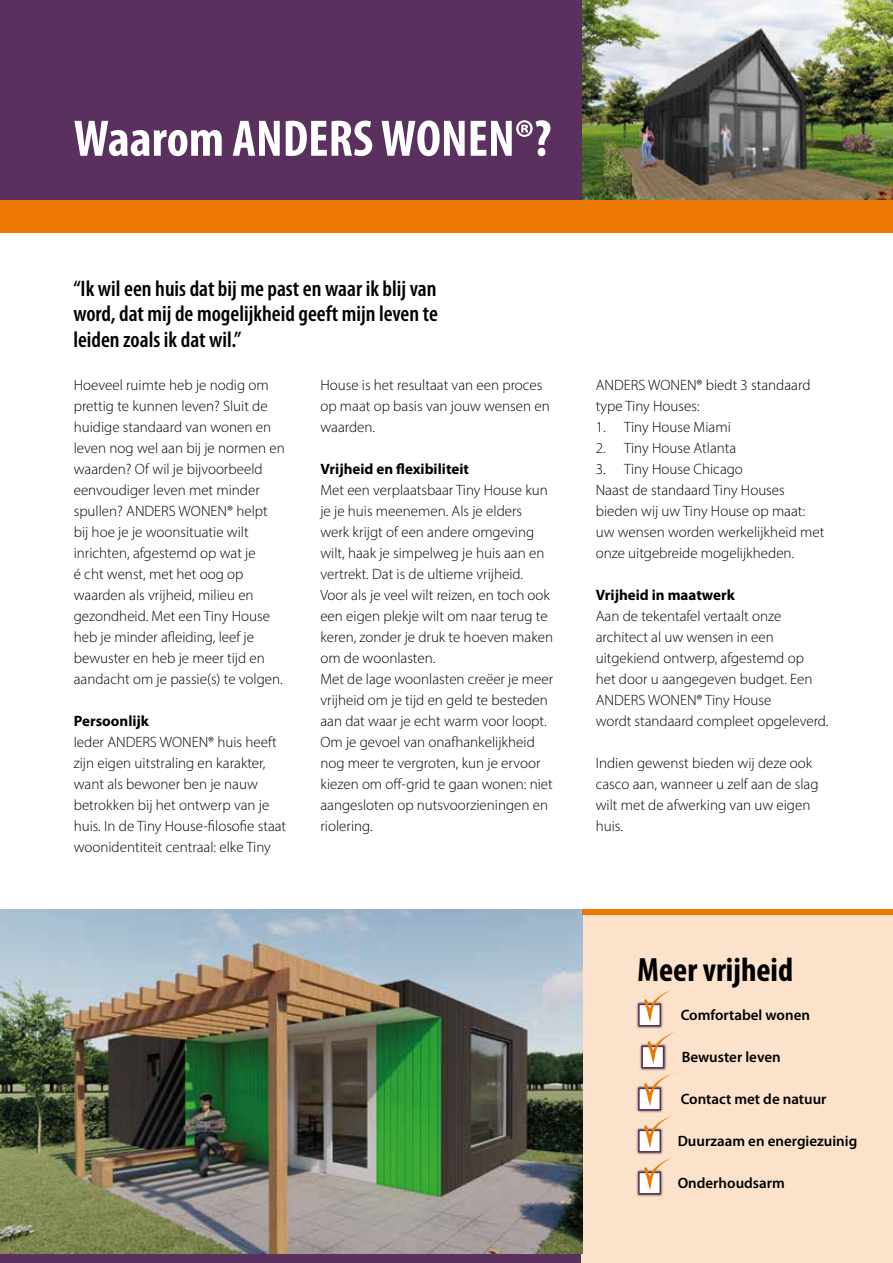
<style>
.page{position:relative;width:893px;height:1263px;background:#fff}
.page>*{position:absolute;margin:0;border:0;box-sizing:border-box;transform-origin:0 0}
.t1{font:700 condensed 51.75px "Myriad Pro";color:#fff}
.t2{font:700 condensed 33.75px "Myriad Pro";color:#000}
.t3{font:600 condensed 22.5px/25.5px "Myriad Pro";color:#000;text-align:justify}
.t4{font:300 15px/21px "Myriad Pro";color:#000}
.t5{font:600 15px "Myriad Pro";color:#000}
.t6{font:700 15px "Myriad Pro";color:#000}
</style>
<div class="page">
<div style="left:0;top:0;width:583px;height:202px;background:#5a315e"></div>
<div style="left:0;top:200px;width:893px;height:32px;background:#ec7803"></div>
<div style="left:0;top:1251px;width:893px;height:12px;background:#5a315e"></div>
<div style="left:581px;top:915px;width:312px;height:348px;background:#fce2ca"></div>
<img style="left:583px;top:0;width:310px;height:200px">
<img style="left:0;top:910px;width:583px;height:344px">
<div style="left:583px;top:909px;width:310px;height:6px;background:#ec7803"></div>
<div style="left:636px;top:1002px;width:27px;height:27px;background:#000;opacity:.75"></div>
<div style="left:638px;top:1004px;width:23px;height:22px;background:#fff;border:2px solid #5a315e"></div>
<svg style="left:644px;top:988px;width:34px;height:34px"></svg>
<div style="left:639px;top:1044px;width:28px;height:27px;background:#000;opacity:.75"></div>
<div style="left:641px;top:1046px;width:23px;height:22px;background:#fff;border:2px solid #5a315e"></div>
<svg style="left:648px;top:1030px;width:33px;height:34px"></svg>
<div style="left:636px;top:1086px;width:27px;height:27px;background:#000;opacity:.75"></div>
<div style="left:638px;top:1088px;width:23px;height:22px;background:#fff;border:2px solid #5a315e"></div>
<svg style="left:644px;top:1072px;width:34px;height:34px"></svg>
<div style="left:636px;top:1128px;width:27px;height:27px;background:#000;opacity:.75"></div>
<div style="left:638px;top:1130px;width:23px;height:22px;background:#fff;border:2px solid #5a315e"></div>
<svg style="left:644px;top:1114px;width:34px;height:34px"></svg>
<div style="left:636px;top:1170px;width:27px;height:27px;background:#000;opacity:.75"></div>
<div style="left:638px;top:1172px;width:23px;height:22px;background:#fff;border:2px solid #5a315e"></div>
<svg style="left:644px;top:1156px;width:34px;height:34px"></svg>
<h1 class="t1" style="left:74px;top:106px;width:479px">Waarom ANDERS WONEN®?</h1>
<h3 class="t3" style="left:73px;top:275px;width:366px">“Ik wil een huis dat bij me past en waar ik blij van word, dat mij de mogelijkheid geeft mijn leven te leiden zoals ik dat wil.”</h3>
<p class="t4" style="left:74px;top:374px;width:213px">Hoeveel ruimte heb je nodig om prettig te kunnen leven? Sluit de huidige standaard van wonen en leven nog wel aan bij je normen en waarden? Of wil je bijvoorbeeld eenvoudiger leven met minder spullen? ANDERS WONEN® helpt bij hoe je je woonsituatie wilt inrichten, afgestemd op wat je<br>é cht wenst, met het oog op waarden als vrijheid, milieu en gezondheid. Met een Tiny House heb je minder afleiding, leef je bewuster en heb je meer tijd en aandacht om je passie(s) te volgen.</p>
<p class="t6" style="left:74px;top:711px;width:77px">Persoonlijk</p>
<p class="t4" style="left:74px;top:731px;width:214px">Ieder ANDERS WONEN® huis heeft zijn eigen uitstraling en karakter, want als bewoner ben je nauw betrokken bij het ontwerp van je huis. In de Tiny House-filosofie staat woonidentiteit centraal: elke Tiny</p>
<p class="t4" style="left:320px;top:374px;width:231px">House is het resultaat van een proces op maat op basis van jouw wensen en waarden.</p>
<p class="t6" style="left:320px;top:459px;width:150px">Vrijheid en flexibiliteit</p>
<p class="t4" style="left:320px;top:479px;width:234px">Met een verplaatsbaar Tiny House kun je je huis meenemen. Als je elders werk krijgt of een andere omgeving wilt, haak je simpelweg je huis aan en vertrekt. Dat is de ultieme vrijheid.<br>Voor als je veel wilt reizen, en toch ook een eigen plekje wilt om naar terug te keren, zonder je druk te hoeven maken om de woonlasten.<br>Met de lage woonlasten creëer je meer vrijheid om je tijd en geld te besteden aan dat waar je echt warm voor loopt.<br>Om je gevoel van onafhankelijkheid nog meer te vergroten, kun je ervoor kiezen om off-grid te gaan wonen: niet aangesloten op nutsvoorzieningen en riolering.</p>
<p class="t4" style="left:596px;top:374px;width:216px">ANDERS WONEN® biedt 3 standaard type Tiny Houses:</p>
<p class="t4" style="left:596px;top:416px;width:137px">1. Tiny House Miami</p>
<p class="t4" style="left:596px;top:437px;width:142px">2. Tiny House Atlanta</p>
<p class="t4" style="left:596px;top:458px;width:230px">3. Tiny House Chicago<br>Naast de standaard Tiny Houses bieden wij uw Tiny House op maat: uw wensen worden werkelijkheid met onze uitgebreide mogelijkheden.</p>
<p class="t6" style="left:596px;top:585px;width:141px">Vrijheid in maatwerk</p>
<p class="t4" style="left:596px;top:605px;width:234px">Aan de tekentafel vertaalt onze architect al uw wensen in een uitgekiend ontwerp, afgestemd op<br>het door u aangegeven budget. Een<br>ANDERS WONEN® Tiny House<br>wordt standaard compleet opgeleverd.</p>
<p class="t4" style="left:596px;top:752px;width:224px">Indien gewenst bieden wij deze ook casco aan, wanneer u zelf aan de slag wilt met de afwerking van uw eigen huis.</p>
<h2 class="t2" style="left:638px;top:948px;width:157px">Meer vrijheid</h2>
<p class="t5" style="left:681px;top:1005px;width:131px">Comfortabel wonen</p>
<p class="t5" style="left:682px;top:1047px;width:101px">Bewuster leven</p>
<p class="t5" style="left:681px;top:1089px;width:147px">Contact met de natuur</p>
<p class="t5" style="left:678px;top:1131px;width:181px">Duurzaam en energiezuinig</p>
<p class="t5" style="left:678px;top:1173px;width:109px">Onderhoudsarm</p>
</div>
